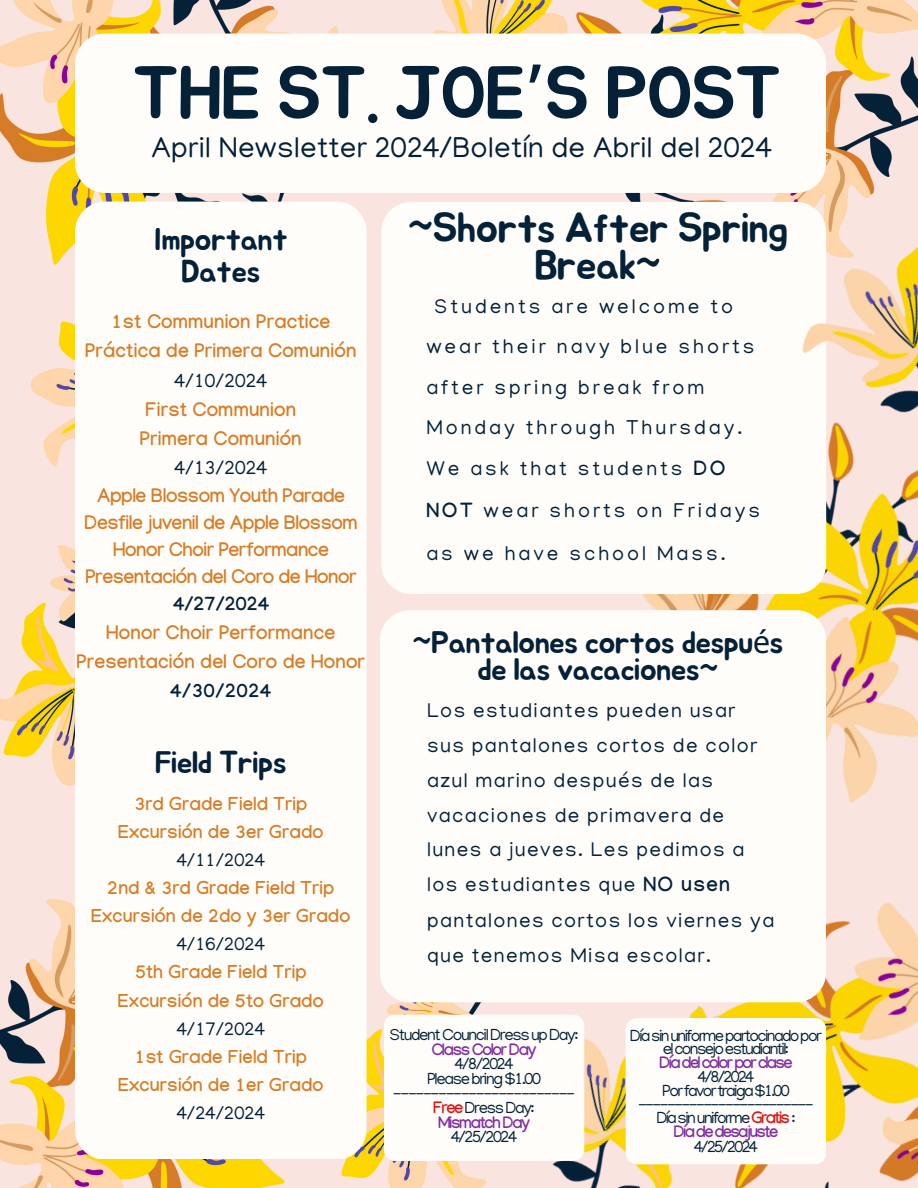
<style>
.page{position:relative;width:918px;height:1188px;background:#fae4df}
.page>*{position:absolute;margin:0;border:0;box-sizing:border-box;transform-origin:0 0}
.t1{font:73.8px "Jua";letter-spacing:-.025em;color:#042138}
.t2{font:41.55px/37px "Jua";letter-spacing:-.025em;color:#042138;text-align:center}
.t3{font:31.05px/31.8px "Jua";letter-spacing:-.025em;color:#042138;text-align:center}
.t4{font:29.4px "Manjari";letter-spacing:.01em;color:#042138}
.t5{font:20.55px/35.1px "Manjari";letter-spacing:.07em;color:#042138}
.t6{font:20.55px/40.5px "Manjari";letter-spacing:.145em;color:#042138}
.t7{font:700 19.5px/28.3px "Manjari";letter-spacing:.01em;color:#d67e28;text-align:center}
.t8{font:700 18.6px/28.2px "Manjari";letter-spacing:.01em;color:#d67e28;text-align:center}
.t9{font:16.5px/13.5px "Manjari";letter-spacing:-.095em;color:#042138;text-align:center}
.t10{font:700 16.5px "Manjari";letter-spacing:-.095em;color:#822e9f}
.s1{font-family:"Noto Sans Gurmukhi"}
.s2{font-weight:400;color:#042138}
.s3{color:#042138}
.s4{font-weight:700}
.s5{font-family:"Noto Sans"}
.s6{font-weight:700;color:#dd1616}
</style>
<div class="page">
<img style="left:0;top:0;width:338px;height:467px">
<img style="left:642px;top:561px;width:276px;height:293px">
<img style="left:411px;top:0;width:353px;height:202px">
<div style="left:75px;top:34px;width:751px;height:159px;background:#fffdfa;border-radius:30px"></div>
<div style="left:381px;top:202px;width:445px;height:392px;background:#fffdfa;border-radius:30px"></div>
<img style="left:0;top:545px;width:75px;height:241px">
<img style="left:552px;top:861px;width:366px;height:327px">
<img style="left:0;top:900px;width:487px;height:288px">
<div style="left:75px;top:202px;width:292px;height:957px;background:#fffdfa;border-radius:30px"></div>
<img style="left:764px;top:0;width:154px;height:561px">
<img style="left:631px;top:1002px;width:159px;height:18px">
<div style="left:380px;top:610px;width:445px;height:392px;background:#fffdfa;border-radius:30px"></div>
<div style="left:384px;top:1015px;width:200px;height:146px;background:#fffdfa;border-radius:11px"></div>
<div style="left:626px;top:1018px;width:200px;height:146px;background:#fffdfa;border-radius:11px"></div>
<h4 class="t1" style="left:132px;top:59px;width:651px">THE ST. JOE<span class="s1">’</span>S POST</h4>
<h3 class="t4" style="left:151px;top:136px;width:622px">April Newsletter 2024/Boletín de Abril del 2024</h3>
<h4 class="t3" style="left:154px;top:225px;width:136px">Important<br>Dates</h4>
<p class="t7" style="left:76px;top:311px;width:290px">1st Communion Practice<br>Práctica de Primera Comunión<br><span class="s2">4/10/2024<br></span>First Communion<br>Primera Comunión<br><span class="s2">4/13/2024<br></span>Apple Blossom Youth Parade<br>Desfile juvenil de Apple Blossom<br>Honor Choir Performance<br>Presentación del Coro de Honor<br><span class="s3">4/27/2024<br></span>Honor Choir Performance<br>Presentación del Coro de Honor<br><span class="s3">4/30/2024</span></p>
<p class="t3" style="left:155px;top:748px;width:134px">Field Trips</p>
<h4 class="t8" style="left:91px;top:793px;width:261px">3rd Grade Field Trip<br>Excursión de 3er Grado<br><span class="s2">4/11/2024<br></span>2nd &amp; 3rd Grade Field Trip<br>Excursión de 2do y 3er Grado<br><span class="s2">4/16/2024<br></span>5th Grade Field Trip<br>Excursión de 5to Grado<br><span class="s2">4/17/2024<br></span>1st Grade Field Trip<br>Excursión de 1er Grado<br><span class="s2">4/24/2024</span></h4>
<h2 class="t2" style="left:407px;top:211px;width:383px">~Shorts After Spring<br>Break~</h2>
<h3 class="t6" style="left:426px;top:289px;width:330px;text-indent:8px">Students are welcome to wear their navy blue shorts after spring break from<br>Monday through Thursday.<br>We ask that students <span class="s4">DO</span></h3>
<h3 class="t6" style="left:426px;top:492px;width:335px;line-height:42.8px"><span class="s4">NOT</span> wear shorts on Fridays as we have school Mass.</h3>
<p class="t3" style="left:412px;top:631px;width:373px;line-height:27px">~Pantalones cortos despu<span class="s5">é</span>s de las vacaciones~</p>
<p class="t5" style="left:427px;top:696px;width:349px">Los estudiantes pueden usar sus pantalones cortos de color azul marino después de las vacaciones de primavera de lunes a jueves. Les pedimos a los estudiantes que <span class="s4">NO usen </span>pantalones cortos los viernes ya que tenemos Misa escolar.</p>
<p class="t9" style="left:390px;top:1030px;width:191px">Student Council Dress up Day:</p>
<p class="t10" style="left:432px;top:1043px;width:106px">Class Color Day</p>
<p class="t9" style="left:455px;top:1059px;width:60px">4/8/2024</p>
<p class="t9" style="left:427px;top:1074px;width:115px">Please bring $1.00</p>
<p class="t9" style="left:393px;top:1089px;width:184px">------------------------</p>
<p class="t9" style="left:433px;top:1103px;width:103px"><span class="s6">Free</span> Dress Day:</p>
<p class="t10" style="left:438px;top:1116px;width:93px">Mismatch Day</p>
<p class="t9" style="left:451px;top:1133px;width:67px">4/25/2024</p>
<p class="t9" style="left:630px;top:1031px;width:193px">Díasinuniformepartocinadopor elconsejoestudiantil:</p>
<p class="t10" style="left:659px;top:1055px;width:135px">Día del color por clase</p>
<p class="t9" style="left:698px;top:1072px;width:58px">4/8/2024</p>
<p class="t9" style="left:662px;top:1086px;width:129px">Porfavortraiga$1.00</p>
<p class="t9" style="left:638px;top:1099px;width:177px">------------------------</p>
<p class="t9" style="left:656px;top:1113px;width:141px">Díasinuniforme<span class="s6">Gratis</span> :</p>
<p class="t10" style="left:674px;top:1125px;width:106px">Día de desajuste</p>
<p class="t9" style="left:694px;top:1142px;width:65px">4/25/2024</p>
</div>
